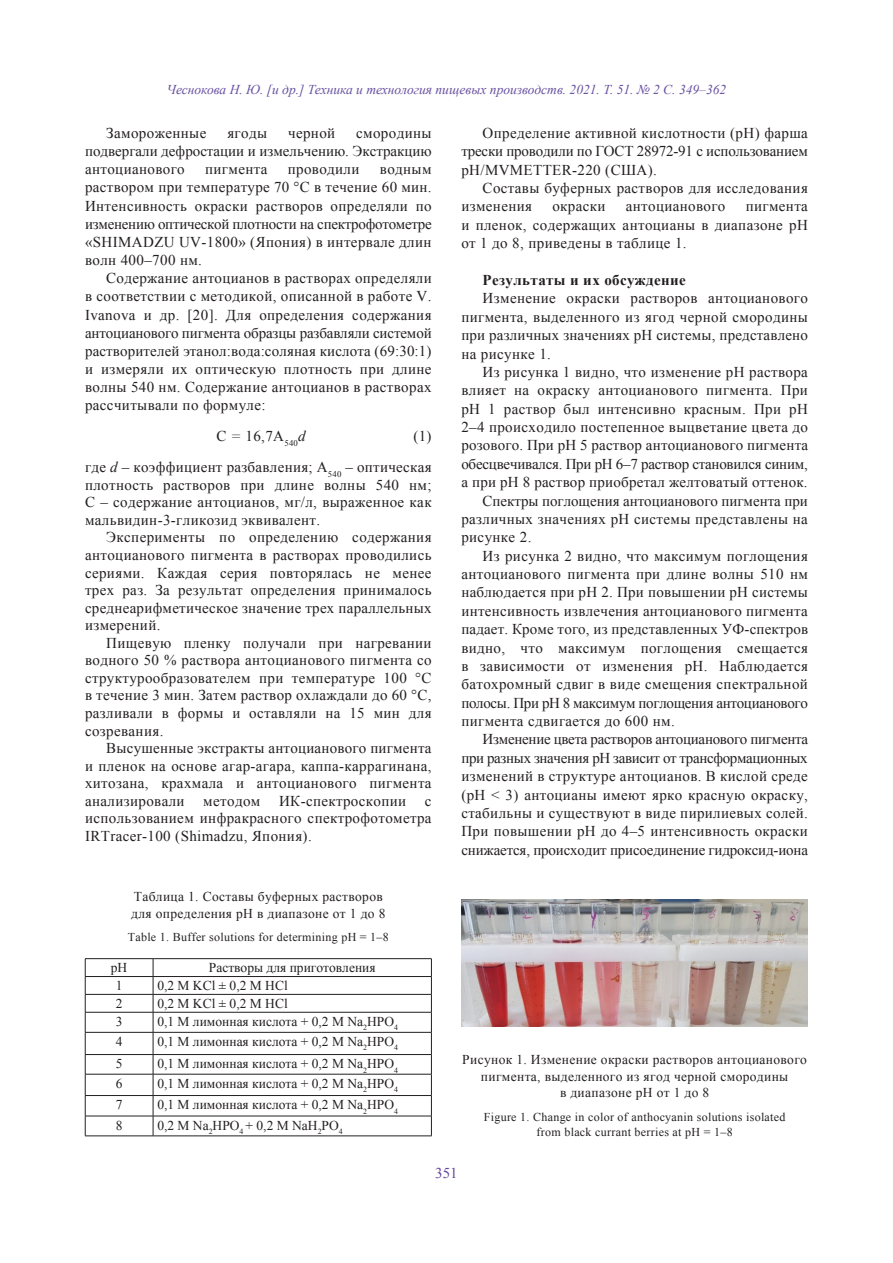
<style>
.page{position:relative;width:893px;height:1263px;background:#fff}
.page>*{position:absolute;margin:0;border:0;box-sizing:border-box;transform-origin:0 0}
.Основной{font:15px/18.5px "Times New Roman";letter-spacing:.025em;color:#231f20;text-align:justify}
.Основной-2{font:700 15px "Times New Roman";letter-spacing:.025em;color:#231f20}
.Формула{font:15px "Times New Roman";color:#231f20}
.t1{font:15px "Times New Roman";color:#65449b}
.таб{font:13.5px "Times New Roman";color:#231f20}
.Под_рис{font:13.5px/16.5px "Times New Roman";letter-spacing:.025em;color:#231f20}
.t2{font:italic 13.5px "Times New Roman";color:#6850a1}
.мини_под_рис{font:12px/15px "Times New Roman";letter-spacing:.025em;color:#231f20;text-align:center}
.s1{font-style:italic}
</style>
<div class="page">
<img style="left:461px;top:900px;width:347px;height:126px">
<svg style="left:86px;top:959px;width:345px;height:176px"></svg>
<hr style="left:85px;top:976px;width:68px;height:1px;background:#231f20">
<hr style="left:153px;top:976px;width:279px;height:1px;background:#231f20">
<hr style="left:85px;top:994px;width:68px;height:1px;background:#231f20">
<hr style="left:153px;top:994px;width:279px;height:1px;background:#231f20">
<hr style="left:85px;top:1012px;width:68px;height:1px;background:#231f20">
<hr style="left:153px;top:1012px;width:279px;height:1px;background:#231f20">
<hr style="left:85px;top:1032px;width:68px;height:1px;background:#231f20">
<hr style="left:153px;top:1032px;width:279px;height:1px;background:#231f20">
<hr style="left:85px;top:1054px;width:68px;height:1px;background:#231f20">
<hr style="left:153px;top:1054px;width:279px;height:1px;background:#231f20">
<hr style="left:85px;top:1074px;width:68px;height:1px;background:#231f20">
<hr style="left:153px;top:1074px;width:279px;height:1px;background:#231f20">
<hr style="left:85px;top:1095px;width:68px;height:1px;background:#231f20">
<hr style="left:153px;top:1095px;width:279px;height:1px;background:#231f20">
<hr style="left:85px;top:1116px;width:68px;height:1px;background:#231f20">
<hr style="left:153px;top:1116px;width:279px;height:1px;background:#231f20">
<svg style="left:153px;top:959px;width:1px;height:176px"></svg>
<hr style="left:85px;top:958px;width:68px;height:1px;background:#231f20">
<hr style="left:153px;top:958px;width:279px;height:1px;background:#231f20">
<svg style="left:85px;top:959px;width:1px;height:176px"></svg>
<svg style="left:431px;top:959px;width:1px;height:176px"></svg>
<hr style="left:85px;top:1135px;width:68px;height:1px;background:#231f20">
<hr style="left:153px;top:1135px;width:279px;height:1px;background:#231f20">
<p class="t2" style="left:167px;top:81px;width:561px">Чеснокова Н. Ю. [и др.] Техника и технология пищевых производств. 2021. Т. 51. № 2 С. 349–362</p>
<p class="Основной" style="left:106px;top:123px;width:102px">Замороженные</p>
<p class="Основной" style="left:227px;top:123px;width:41px">ягоды</p>
<p class="Основной" style="left:288px;top:123px;width:49px">черной</p>
<p class="Основной" style="left:461px;top:123px;width:348px;text-indent:21px">Определение активной кислотности (рН) фарша трески проводили по ГОСТ 28972-91 с использованием рН/MVMETTER-220 (США).</p>
<p class="Основной" style="left:461px;top:179px;width:348px;text-indent:21px">Составы буферных растворов для исследования изменения</p>
<p class="Основной" style="left:85px;top:124px;width:348px;text-indent:271px">смородины подвергали дефростации и измельчению. Экстракцию антоцианового</p>
<p class="Основной" style="left:205px;top:160px;width:64px">пигмента</p>
<p class="Основной" style="left:288px;top:160px;width:73px">проводили</p>
<p class="Основной" style="left:85px;top:160px;width:348px;text-indent:295px">водным раствором при температуре 70 °С в течение 60 мин.<br>Интенсивность окраски растворов определяли по изменению оптической плотности на спектрофотометре «SHIMADZU UV-1800» (Япония) в интервале длин волн 400–700 нм.</p>
<p class="Основной" style="left:85px;top:269px;width:348px;text-indent:21px">Содержание антоцианов в растворах определяли в соответствии с методикой, описанной в работе V.<br>Ivanova и др. [20]. Для определения содержания антоцианового пигмента образцы разбавляли системой растворителей этанол:вода:соляная кислота (69:30:1) и измеряли их оптическую плотность при длине волны 540 нм. Содержание антоцианов в растворах рассчитывали по формуле:</p>
<p class="Формула" style="left:216px;top:426px;width:91px">С <span class="s1">=</span> 16,7А<sub>540</sub><span class="s1">d</span></p>
<p class="Формула" style="left:413px;top:426px;width:20px">(1)</p>
<p class="Основной" style="left:85px;top:458px;width:348px;line-height:17.5px">где <span class="s1">d</span> – коэффициент разбавления; А<sub>540</sub> – оптическая плотность растворов при длине волны 540 нм; С – содержание антоцианов, мг/л, выраженное как мальвидин-3-гликозид эквивалент.</p>
<p class="Основной" style="left:85px;top:528px;width:348px;line-height:17.5px;text-indent:21px">Эксперименты по определению содержания антоцианового пигмента в растворах проводились сериями. Каждая серия повторялась не менее трех раз. За результат определения принималось среднеарифметическое значение трех параллельных измерений.</p>
<p class="Основной" style="left:85px;top:634px;width:348px;line-height:17.5px;text-indent:21px">Пищевую пленку получали при нагревании водного 50 % раствора антоцианового пигмента со структурообразователем при температуре 100 °С в течение 3 мин. Затем раствор охлаждали до 60 °С, разливали в формы и оставляли на 15 мин для созревания.</p>
<p class="Основной" style="left:85px;top:739px;width:348px;line-height:17.7px;text-indent:21px">Высушенные экстракты антоцианового пигмента и пленок на основе агар-агара, каппа-каррагинана, хитозана, крахмала и антоцианового пигмента анализировали методом ИК-спектроскопии с использованием инфракрасного спектрофотометра IRTracer-100 (Shimadzu, Япония).</p>
<p class="Основной" style="left:461px;top:197px;width:348px;text-indent:284px">пигмента и пленок, содержащих антоцианы в диапазоне рН от 1 до 8, приведены в таблице 1.</p>
<p class="Основной-2" style="left:483px;top:270px;width:205px">Результаты и их обсуждение</p>
<p class="Основной" style="left:461px;top:289px;width:348px;text-indent:21px">Изменение окраски растворов антоцианового пигмента, выделенного из ягод черной смородины при различных значениях рН системы, представлено на рисунке 1.</p>
<p class="Основной" style="left:461px;top:362px;width:348px;text-indent:21px">Из рисунка 1 видно, что изменение рН раствора влияет на окраску антоцианового пигмента. При рН 1 раствор был интенсивно красным. При рН 2–4 происходило постепенное выцветание цвета до розового. При рН 5 раствор антоцианового пигмента обесцвечивался. При рН 6–7 раствор становился синим, а при рН 8 раствор приобретал желтоватый оттенок.</p>
<p class="Основной" style="left:461px;top:491px;width:348px;text-indent:21px">Спектры поглощения антоцианового пигмента при различных значениях рН системы представлены на рисунке 2.</p>
<p class="Основной" style="left:461px;top:546px;width:348px;text-indent:21px">Из рисунка 2 видно, что максимум поглощения антоцианового пигмента при длине волны 510 нм наблюдается при рН 2. При повышении рН системы интенсивность извлечения антоцианового пигмента падает. Кроме того, из представленных УФ-спектров видно, что максимум поглощения смещается в зависимости от изменения рН. Наблюдается батохромный сдвиг в виде смещения спектральной полосы. При рН 8 максимум поглощения антоцианового пигмента сдвигается до 600 нм.</p>
<p class="Основной" style="left:461px;top:730px;width:348px;text-indent:21px">Изменение цвета растворов антоцианового пигмента при разных значения рН зависит от трансформационных изменений в структуре антоцианов. В кислой среде (pH &lt; 3) антоцианы имеют ярко красную окраску, стабильны и существуют в виде пирилиевых солей.<br>При повышении pH до 4–5 интенсивность окраски снижается, происходит присоединение гидроксид-иона</p>
<p class="Основной" style="left:552px;top:197px;width:55px">окраски</p>
<p class="Основной" style="left:626px;top:197px;width:101px">антоцианового</p>
<p class="Под_рис" style="left:131px;top:888px;width:256px">Таблица 1. Составы буферных растворов для определения рН в диапазоне от 1 до 8</p>
<p class="мини_под_рис" style="left:128px;top:930px;width:263px">Table 1. Buffer solutions for determining pH = 1–8</p>
<p class="таб" style="left:111px;top:959px;width:18px">рН</p>
<p class="таб" style="left:209px;top:959px;width:168px">Растворы для приготовления</p>
<p class="таб" style="left:116px;top:976px;width:8px">1</p>
<p class="таб" style="left:157px;top:976px;width:132px">0,2 М KCl ± 0,2 M HCl</p>
<p class="таб" style="left:116px;top:994px;width:8px">2</p>
<p class="таб" style="left:157px;top:994px;width:132px">0,2 М KCl ± 0,2 M HCl</p>
<p class="таб" style="left:116px;top:1012px;width:8px">3</p>
<p class="таб" style="left:157px;top:1012px;width:242px">0,1 М лимонная кислота + 0,2 М Na<sub>2</sub>HPO<sub>4</sub></p>
<p class="таб" style="left:116px;top:1032px;width:8px">4</p>
<p class="таб" style="left:157px;top:1032px;width:242px">0,1 М лимонная кислота + 0,2 М Na<sub>2</sub>HPO<sub>4</sub></p>
<p class="таб" style="left:116px;top:1054px;width:8px">5</p>
<p class="таб" style="left:157px;top:1054px;width:242px">0,1 М лимонная кислота + 0,2 М Na<sub>2</sub>HPO<sub>4</sub></p>
<p class="таб" style="left:116px;top:1074px;width:8px">6</p>
<p class="таб" style="left:157px;top:1074px;width:242px">0,1 М лимонная кислота + 0,2 М Na<sub>2</sub>HPO<sub>4</sub></p>
<p class="таб" style="left:116px;top:1095px;width:8px">7</p>
<p class="таб" style="left:157px;top:1095px;width:242px">0,1 М лимонная кислота + 0,2 М Na<sub>2</sub>HPO<sub>4</sub></p>
<p class="таб" style="left:116px;top:1116px;width:8px">8</p>
<p class="таб" style="left:157px;top:1116px;width:187px">0,2 М Na<sub>2</sub>HPO<sub>4</sub> + 0,2 М NaH<sub>2</sub>PO<sub>4</sub></p>
<p class="Под_рис" style="left:462px;top:1051px;width:346px;text-align:center">Рисунок 1. Изменение окраски растворов антоцианового пигмента, выделенного из ягод черной смородины<br>в диапазоне рН от 1 до 8</p>
<p class="мини_под_рис" style="left:484px;top:1109px;width:303px">Figure 1. Change in color of anthocyanin solutions isolated from black currant berries at pH = 1–8</p>
<p class="t1" style="left:435px;top:1162px;width:24px">351</p>
</div>
